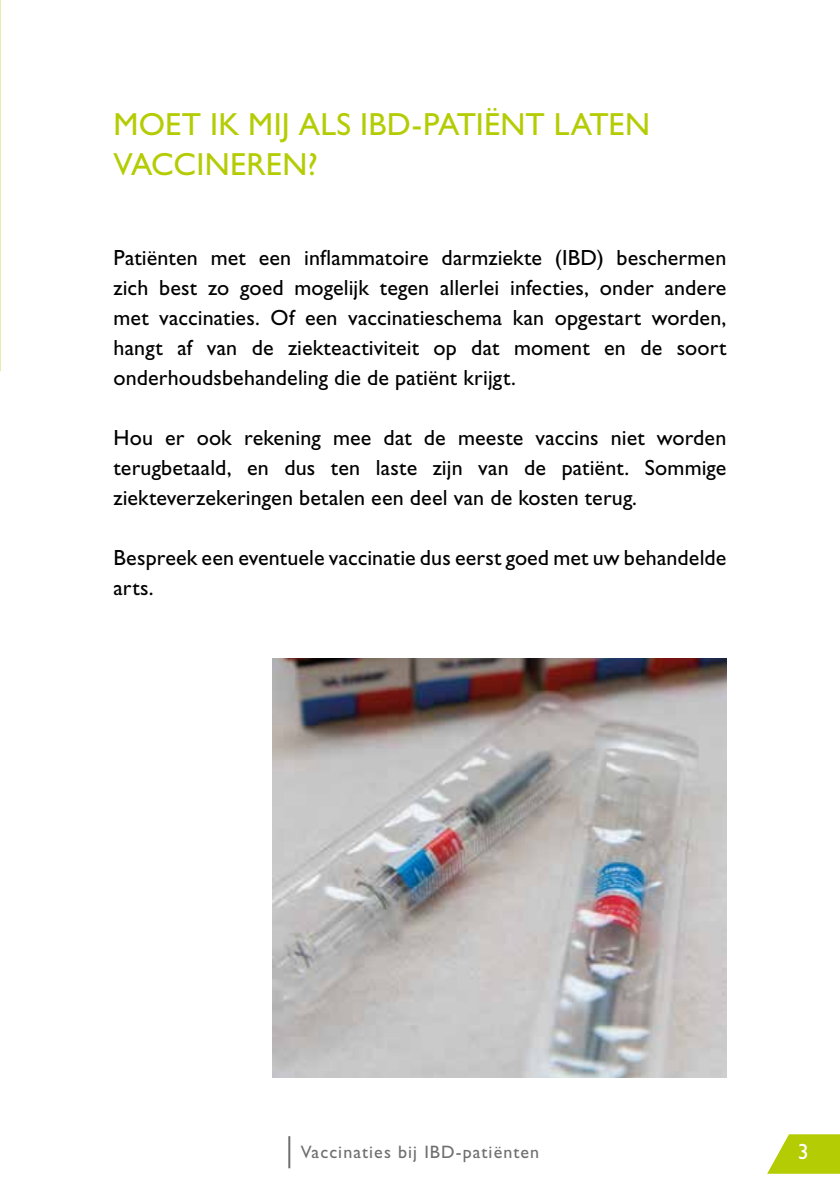
<style>
.page{position:relative;width:840px;height:1191px;background:#fff}
.page>*{position:absolute;margin:0;border:0;box-sizing:border-box;transform-origin:0 0}
.t1{font:32px/40px "Gill Sans Std";letter-spacing:.01em;color:#b4cc04}
.t2{font:22px/30px "Gill Sans Std";letter-spacing:.005em;color:#000;text-align:justify}
.t3{font:22px "Gill Sans Std";color:#fff}
.t4{font:18px "Gill Sans Std";letter-spacing:.06em;color:#706f6f}
</style>
<div class="page">
<svg style="left:767px;top:1134px;width:72px;height:39px"></svg>
<hr style="left:288px;top:1136px;width:2px;height:32px;background:#706f6f">
<svg style="left:0;top:0;width:1px;height:371px"></svg>
<img style="left:272px;top:658px;width:454px;height:419px">
<h1 class="t1" style="left:113px;top:105px;width:537px">MOET IK MIJ ALS IBD-PATIËNT LATEN<br>VACCINEREN?</h1>
<p class="t2" style="left:113px;top:243px;width:614px">Patiënten met een inflammatoire darmziekte (IBD) beschermen zich best zo goed mogelijk tegen allerlei infecties, onder andere met vaccinaties. Of een vaccinatieschema kan opgestart worden, hangt af van de ziekteactiviteit op dat moment en de soort onderhoudsbehandeling die de patiënt krijgt.</p>
<p class="t2" style="left:113px;top:423px;width:614px">Hou er ook rekening mee dat de meeste vaccins niet worden terugbetaald, en dus ten laste zijn van de patiënt. Sommige ziekteverzekeringen betalen een deel van de kosten terug.</p>
<p class="t2" style="left:113px;top:543px;width:614px">Bespreek een eventuele vaccinatie dus eerst goed met uw behandelde arts.</p>
<p class="t4" style="left:300px;top:1141px;width:240px">Vaccinaties bij IBD-patiënten</p>
<p class="t3" style="left:797px;top:1138px;width:12px">3</p>
</div>
